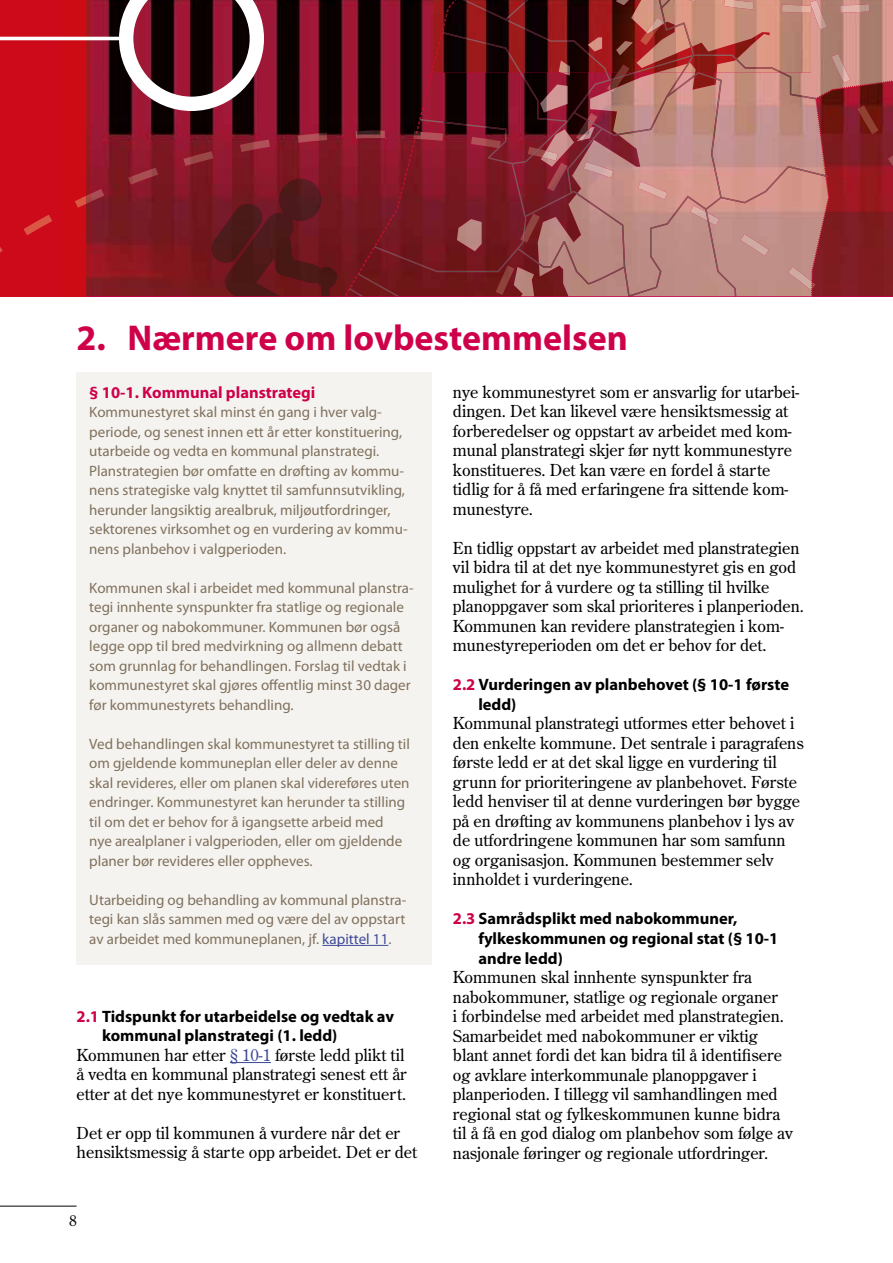
<style>
.page{position:relative;width:893px;height:1263px;background:#fff}
.page>*{position:absolute;margin:0;border:0;box-sizing:border-box;transform-origin:0 0}
.t1{font:700 36px "Myriad Pro";color:#cf004a}
.t2{font:16.5px/19.5px "Century Old Style";color:#000}
.t3{font:700 16.5px/19.5px "Myriad Pro";color:#000}
.t4{font:700 16.5px "Myriad Pro";color:#cf004a}
.t5{font:15px/19.5px "Myriad Pro";color:#80715d}
.t6{font:15px "Century Old Style";color:#000}
.s1{color:#3d4999}
.s2{color:#cf004a}
</style>
<div class="page">
<hr style="left:0;top:1206px;width:77px;height:1px;background:#000">
<div style="left:77px;top:372px;width:355px;height:26px;background:#f5f3f0"></div>
<div style="left:77px;top:396px;width:355px;height:179px;background:#f5f3f0"></div>
<div style="left:77px;top:572px;width:355px;height:159px;background:#f5f3f0"></div>
<div style="left:77px;top:728px;width:355px;height:159px;background:#f5f3f0"></div>
<div style="left:77px;top:884px;width:355px;height:81px;background:#f5f3f0"></div>
<hr style="left:322px;top:945px;width:66px;height:1px;background:#3d4999">
<hr style="left:230px;top:1062px;width:41px;height:1px;background:#3d4999">
<img style="left:264px;top:0;width:170px;height:47px">
<img style="left:264px;top:47px;width:203px;height:249px">
<img style="left:467px;top:73px;width:105px;height:118px">
<img style="left:871px;top:99px;width:22px;height:27px">
<img style="left:826px;top:126px;width:67px;height:170px">
<img style="left:467px;top:272px;width:72px;height:24px">
<img style="left:434px;top:0;width:202px;height:73px">
<img style="left:298px;top:133px;width:29px;height:10px">
<img style="left:264px;top:140px;width:6px;height:12px">
<img style="left:356px;top:131px;width:18px;height:7px">
<img style="left:871px;top:105px;width:7px;height:29px">
<svg style="left:888px;top:155px;width:5px;height:11px"></svg>
<img style="left:547px;top:167px;width:20px;height:8px">
<img style="left:496px;top:272px;width:18px;height:23px">
<img style="left:435px;top:0;width:21px;height:59px">
<svg style="left:432px;top:61px;width:4px;height:7px"></svg>
<img style="left:416px;top:70px;width:17px;height:49px">
<img style="left:345px;top:140px;width:70px;height:156px">
<svg style="left:616px;top:0;width:13px;height:5px"></svg>
<img style="left:616px;top:41px;width:17px;height:14px">
<img style="left:541px;top:164px;width:26px;height:3px">
<img style="left:514px;top:272px;width:20px;height:24px">
<img style="left:603px;top:162px;width:10px;height:13px">
<img style="left:631px;top:0;width:28px;height:32px">
<img style="left:646px;top:18px;width:13px;height:6px">
<img style="left:636px;top:24px;width:23px;height:31px">
<img style="left:609px;top:81px;width:5px;height:31px">
<svg style="left:610px;top:88px;width:4px;height:5px"></svg>
<img style="left:811px;top:0;width:82px;height:99px">
<img style="left:694px;top:0;width:117px;height:73px">
<img style="left:724px;top:0;width:30px;height:10px">
<img style="left:840px;top:4px;width:29px;height:9px">
<img style="left:831px;top:54px;width:19px;height:29px">
<img style="left:811px;top:0;width:16px;height:30px">
<img style="left:782px;top:2px;width:29px;height:11px">
<img style="left:722px;top:73px;width:104px;height:93px">
<img style="left:539px;top:175px;width:287px;height:121px">
<img style="left:349px;top:288px;width:9px;height:8px">
<img style="left:358px;top:273px;width:41px;height:23px">
<img style="left:374px;top:119px;width:152px;height:153px">
<img style="left:520px;top:73px;width:89px;height:49px">
<img style="left:443px;top:32px;width:20px;height:41px">
<img style="left:633px;top:55px;width:49px;height:18px">
<img style="left:517px;top:191px;width:108px;height:93px">
<img style="left:624px;top:267px;width:5px;height:29px">
<img style="left:629px;top:198px;width:107px;height:98px">
<svg style="left:706px;top:212px;width:13px;height:14px"></svg>
<img style="left:705px;top:166px;width:123px;height:44px">
<img style="left:614px;top:73px;width:108px;height:125px">
<svg style="left:606px;top:65px;width:23px;height:16px"></svg>
<img style="left:463px;top:0;width:144px;height:73px">
<img style="left:512px;top:121px;width:56px;height:43px">
<svg style="left:532px;top:149px;width:8px;height:6px"></svg>
<img style="left:574px;top:112px;width:40px;height:24px">
<svg style="left:579px;top:119px;width:15px;height:9px"></svg>
<img style="left:505px;top:0;width:23px;height:20px">
<img style="left:659px;top:0;width:35px;height:55px">
<svg style="left:660px;top:0;width:10px;height:9px"></svg>
<img style="left:666px;top:73px;width:150px;height:26px">
<img style="left:682px;top:55px;width:101px;height:18px">
<img style="left:567px;top:128px;width:36px;height:65px">
<img style="left:871px;top:81px;width:21px;height:4px">
<img style="left:815px;top:83px;width:56px;height:70px">
<svg style="left:811px;top:282px;width:5px;height:13px"></svg>
<svg style="left:0;top:0;width:264px;height:296px;background:#991f2b"></svg>
<img style="left:223px;top:178px;width:114px;height:118px">
<img style="left:209px;top:203px;width:55px;height:60px">
<h1 class="t1" style="left:77px;top:318px;width:553px">2. Nærmere om lovbestemmelsen</h1>
<p class="t4" style="left:89px;top:383px;width:228px">§ 10-1. Kommunal planstrategi</p>
<p class="t5" style="left:89px;top:403px;width:320px">Kommunestyret skal minst én gang i hver valg&shy;periode, og senest innen ett år etter konstituering, utarbeide og vedta en kommunal planstrategi.<br>Planstrategien bør omfatte en drøfting av kommu&shy;nens strategiske valg knyttet til samfunnsutvikling, herunder langsiktig arealbruk, miljøutfordringer, sektorenes virksomhet og en vurdering av kommu&shy;nens planbehov i valgperioden.</p>
<p class="t5" style="left:89px;top:578px;width:326px">Kommunen skal i arbeidet med kommunal planstra&shy;tegi innhente synspunkter fra statlige og regionale organer og nabokommuner. Kommunen bør også legge opp til bred medvirkning og allmenn debatt som grunnlag for behandlingen. Forslag til vedtak i kommunestyret skal gjøres offentlig minst 30 dager før kommunestyrets behandling.</p>
<p class="t5" style="left:89px;top:734px;width:322px">Ved behandlingen skal kommunestyret ta stilling til om gjeldende kommuneplan eller deler av denne skal revideres, eller om planen skal videreføres uten endringer. Kommunestyret kan herunder ta stilling til om det er behov for å igangsette arbeid med nye arealplaner i valgperioden, eller om gjeldende planer bør revideres eller oppheves.</p>
<p class="t5" style="left:89px;top:890px;width:319px;text-align:justify">Utarbeiding og behandling av kommunal planstra&shy;tegi kan slås sammen med og være del av oppstart av arbeidet med kommuneplanen, jf. <span class="s1">kapittel 11</span>.</p>
<p class="t2" style="left:453px;top:382px;width:348px">nye kommunestyret som er ansvarlig for utarbei&shy;dingen. Det kan likevel være hensiktsmessig at forberedelser og oppstart av arbeidet med kom&shy;munal planstrategi skjer før nytt kommunestyre konstitueres. Det kan være en fordel å starte tidlig for å få med erfaringene fra sittende kom&shy;munestyre.</p>
<p class="t2" style="left:453px;top:538px;width:353px">En tidlig oppstart av arbeidet med planstrategien vil bidra til at det nye kommunestyret gis en god mulighet for å vurdere og ta stilling til hvilke planoppgaver som skal prioriteres i planperioden.<br>Kommunen kan revidere planstrategien i kom&shy;munestyreperioden om det er behov for det.</p>
<p class="t3" style="left:478px;top:675px;width:312px;text-indent:-26px"><span class="s2">2.2</span> Vurderingen av planbehovet (§ 10-1 første ledd)</p>
<p class="t2" style="left:453px;top:713px;width:352px">Kommunal planstrategi utformes etter behovet i den enkelte kommune. Det sentrale i paragrafens første ledd er at det skal ligge en vurdering til grunn for prioriteringene av planbehovet. Første ledd henviser til at denne vurderingen bør bygge på en drøfting av kommunens planbehov i lys av de utfordringene kommunen har som samfunn og organisasjon. Kommunen bestemmer selv innholdet i vurderingene.</p>
<p class="t3" style="left:478px;top:909px;width:302px;text-indent:-26px"><span class="s2">2.3</span> Samrådsplikt med nabokommuner, fylkeskommunen og regional stat (§ 10-1 andre ledd)</p>
<p class="t2" style="left:453px;top:967px;width:342px">Kommunen skal innhente synspunkter fra nabokommuner, statlige og regionale organer<br>i forbindelse med arbeidet med planstrategien.<br>Samarbeidet med nabokommuner er viktig blant annet fordi det kan bidra til å identifisere og avklare interkommunale planoppgaver i planperioden. I tillegg vil samhandlingen med regional stat og fylkeskommunen kunne bidra til å få en god dialog om planbehov som følge av nasjonale føringer og regionale utfordringer.</p>
<p class="t3" style="left:102px;top:1007px;width:294px;text-indent:-26px"><span class="s2">2.1</span> Tidspunkt for utarbeidelse og vedtak av kommunal planstrategi (1. ledd)</p>
<p class="t2" style="left:77px;top:1045px;width:332px">Kommunen har etter <span class="s1">§ 10-1</span> første ledd plikt til å vedta en kommunal planstrategi senest ett år etter at det nye kommunestyret er konstituert.</p>
<p class="t2" style="left:77px;top:1123px;width:342px">Det er opp til kommunen å vurdere når det er hensiktsmessig å starte opp arbeidet. Det er det</p>
<p class="t6" style="left:69px;top:1211px;width:9px">8</p>
</div>
